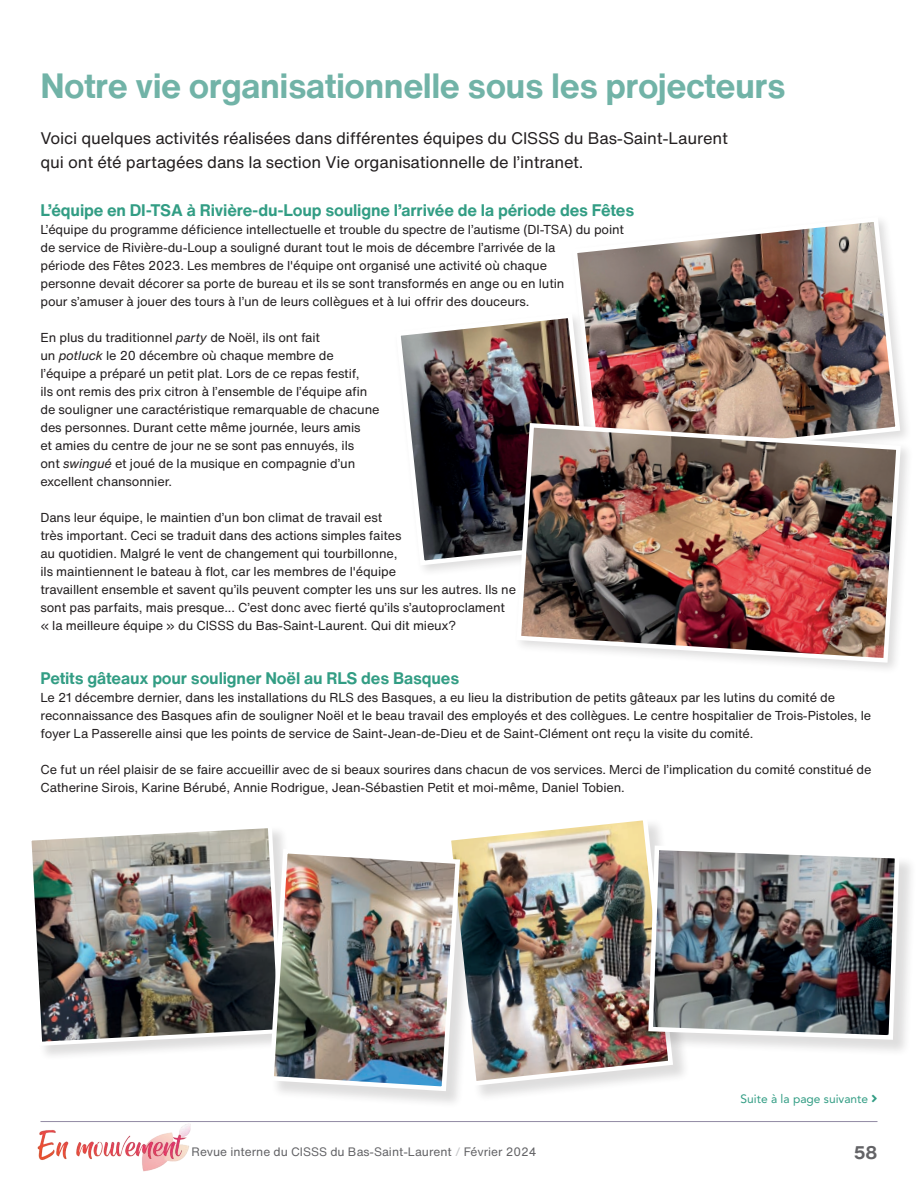
<style>
.page{position:relative;width:918px;height:1188px;background:#fff}
.page>*{position:absolute;margin:0;border:0;box-sizing:border-box;transform-origin:0 0}
.t1{font:700 34.5px "Helvetica Now Text";letter-spacing:-.015em;color:#71b3a7}
.t2{font:700 18px "Helvetica Now Text";color:#636366}
.t3{font:16.5px/24px "Helvetica Now Text";letter-spacing:-.01em;color:#231f20}
.t4{font:700 16.5px "Helvetica Now Text";letter-spacing:-.01em;color:#329d84}
.t5{font:12.75px/18px "Helvetica Now Text";letter-spacing:-.01em;color:#231f20}
.t6{font:12px "Helvetica Now Text";color:#636366}
.t7{font:12px "Avenir LT Pro";color:#329d84}
.s1{font-style:italic}
.s2{color:#c7c8ca}
</style>
<div class="page">
<img style="left:142px;top:1165px;width:21px;height:7px">
<img style="left:37px;top:1124px;width:154px;height:41px">
<hr style="left:40px;top:1121px;width:838px;height:1px;background:#221346">
<img style="left:577px;top:220px;width:326px;height:200px">
<div style="left:393px;top:310px;width:216px;height:268px;background:#231f20;opacity:.15"></div>
<img style="left:393px;top:311px;width:206px;height:257px">
<div style="left:514px;top:420px;width:399px;height:255px;background:#fff"></div>
<img style="left:514px;top:421px;width:389px;height:244px">
<div style="left:448px;top:817px;width:243px;height:286px;background:#231f20;opacity:.15"></div>
<img style="left:448px;top:817px;width:228px;height:271px">
<div style="left:29px;top:825px;width:270px;height:237px;background:#231f20;opacity:.15"></div>
<img style="left:29px;top:825px;width:256px;height:223px">
<div style="left:271px;top:851px;width:206px;height:258px;background:#231f20;opacity:.15"></div>
<img style="left:267px;top:846px;width:195px;height:248px">
<div style="left:650px;top:847px;width:267px;height:210px;background:#231f20;opacity:.15"></div>
<img style="left:646px;top:843px;width:256px;height:199px">
<h1 class="t1" style="left:40px;top:59px;width:747px">Notre vie organisationnelle sous les projecteurs</h1>
<p class="t3" style="left:40px;top:125px;width:689px">Voici quelques activités réalisées dans différentes équipes du CISSS du Bas-Saint-Laurent qui ont été partagées dans la section Vie organisationnelle de l’intranet.</p>
<p class="t4" style="left:40px;top:198px;width:595px">L’équipe en DI-TSA à Rivière-du-Loup souligne l’arrivée de la période des Fêtes</p>
<p class="t5" style="left:40px;top:220px;width:585px">L’équipe du programme déficience intellectuelle et trouble du spectre de l’autisme (DI-TSA) du point de service de Rivière-du-Loup a souligné durant tout le mois de décembre l’arrivée de la<br>période des Fêtes 2023. Les membres de l'équipe ont organisé une activité où chaque<br>personne devait décorer sa porte de bureau et ils se sont transformés en ange ou en lutin<br>pour s’amuser à jouer des tours à l’un de leurs collègues et à lui offrir des douceurs.</p>
<p class="t5" style="left:40px;top:328px;width:340px">En plus du traditionnel <span class="s1">party</span> de Noël, ils ont fait<br>un <span class="s1">potluck</span> le 20 décembre où chaque membre de l’équipe a préparé un petit plat. Lors de ce repas festif,<br>ils ont remis des prix citron à l’ensemble de l’équipe afin de souligner une caractéristique remarquable de chacune des personnes. Durant cette même journée, leurs amis<br>et amies du centre de jour ne se sont pas ennuyés, ils<br>ont <span class="s1">swingué</span> et joué de la musique en compagnie d’un excellent chansonnier.</p>
<p class="t5" style="left:40px;top:508px;width:477px">Dans leur équipe, le maintien d’un bon climat de travail est<br>très important. Ceci se traduit dans des actions simples faites<br>au quotidien. Malgré le vent de changement qui tourbillonne,<br>ils maintiennent le bateau à flot, car les membres de l'équipe<br>travaillent ensemble et savent qu’ils peuvent compter les uns sur les autres. Ils ne sont pas parfaits, mais presque... C’est donc avec fierté qu’ils s’autoproclament « la meilleure équipe » du CISSS du Bas-Saint-Laurent. Qui dit mieux?</p>
<p class="t4" style="left:40px;top:666px;width:420px">Petits gâteaux pour souligner Noël au RLS des Basques</p>
<p class="t5" style="left:40px;top:688px;width:832px">Le 21 décembre dernier, dans les installations du RLS des Basques, a eu lieu la distribution de petits gâteaux par les lutins du comité de reconnaissance des Basques afin de souligner Noël et le beau travail des employés et des collègues. Le centre hospitalier de Trois-Pistoles, le foyer La Passerelle ainsi que les points de service de Saint-Jean-de-Dieu et de Saint-Clément ont reçu la visite du comité.</p>
<p class="t5" style="left:40px;top:760px;width:832px">Ce fut un réel plaisir de se faire accueillir avec de si beaux sourires dans chacun de vos services. Merci de l’implication du comité constitué de<br>Catherine Sirois, Karine Bérubé, Annie Rodrigue, Jean-Sébastien Petit et moi-même, Daniel Tobien.</p>
<p class="t7" style="left:741px;top:1092px;width:138px">Suite à la page suivante ■●▼</p>
<p class="t6" style="left:192px;top:1143px;width:346px">Revue interne du CISSS du Bas-Saint-Laurent <span class="s2">/</span> Février 2024</p>
<h2 class="t2" style="left:854px;top:1140px;width:25px">58</h2>
</div>
